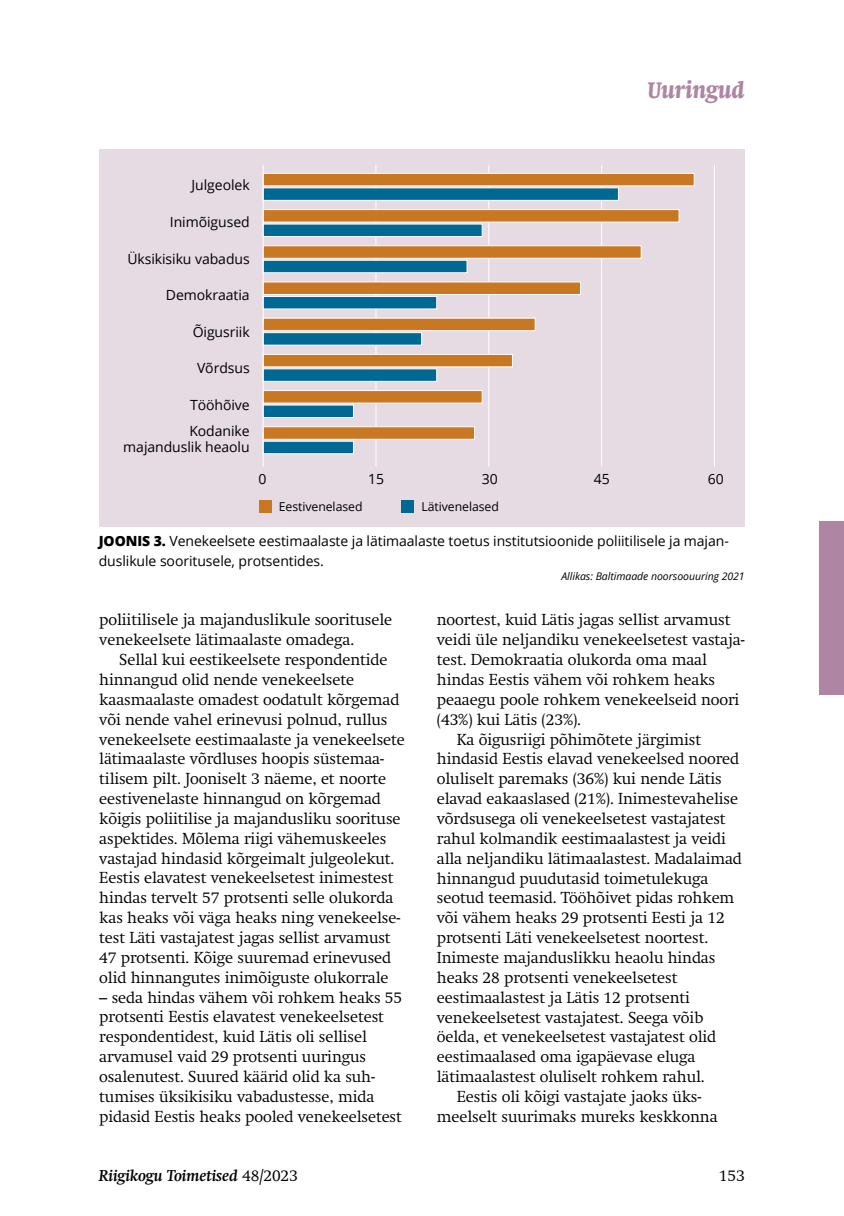
<style>
.page{position:relative;width:844px;height:1216px;background:#fff}
.page>*{position:absolute;margin:0;border:0;box-sizing:border-box;transform-origin:0 0}
.t1{font:italic 700 condensed 24.5px "Swift";letter-spacing:-.005em;color:#ae86a3}
.t2{font:300 15.75px/19.8px "Swift";letter-spacing:-.005em;color:#000}
.t3{font:italic 700 15.75px "Swift";letter-spacing:-.005em;color:#000}
.t4{font:14px/19.8px "Open Sans";letter-spacing:-.005em;color:#000}
.t5{font:12.25px "Open Sans";letter-spacing:-.005em;color:#000}
.t6{font:italic 10.5px "Open Sans";letter-spacing:-.005em;color:#000}
.s1{font-weight:800}
.s2{font-weight:300;font-style:normal}
</style>
<div class="page">
<div style="left:99px;top:149px;width:645px;height:377px;background:#e6dae3"></div>
<hr style="left:375px;top:165px;width:1px;height:301px;background:#fff">
<hr style="left:488px;top:165px;width:1px;height:301px;background:#fff">
<hr style="left:601px;top:165px;width:1px;height:301px;background:#fff">
<hr style="left:713px;top:165px;width:1px;height:301px;background:#fff">
<div style="left:262px;top:426px;width:213px;height:13px;background:#c87823;border:1px solid #fff"></div>
<div style="left:262px;top:390px;width:220px;height:13px;background:#c87823;border:1px solid #fff"></div>
<div style="left:262px;top:354px;width:250px;height:13px;background:#c87823;border:1px solid #fff"></div>
<div style="left:262px;top:318px;width:273px;height:13px;background:#c87823;border:1px solid #fff"></div>
<div style="left:262px;top:281px;width:319px;height:14px;background:#c87823;border:1px solid #fff"></div>
<div style="left:262px;top:245px;width:379px;height:14px;background:#c87823;border:1px solid #fff"></div>
<div style="left:262px;top:209px;width:417px;height:13px;background:#c87823;border:1px solid #fff"></div>
<div style="left:262px;top:173px;width:432px;height:13px;background:#c87823;border:1px solid #fff"></div>
<div style="left:262px;top:441px;width:92px;height:13px;background:#006892;border:1px solid #fff"></div>
<div style="left:262px;top:404px;width:92px;height:14px;background:#006892;border:1px solid #fff"></div>
<div style="left:262px;top:368px;width:175px;height:14px;background:#006892;border:1px solid #fff"></div>
<div style="left:262px;top:332px;width:160px;height:13px;background:#006892;border:1px solid #fff"></div>
<div style="left:262px;top:296px;width:175px;height:13px;background:#006892;border:1px solid #fff"></div>
<div style="left:262px;top:260px;width:205px;height:13px;background:#006892;border:1px solid #fff"></div>
<div style="left:262px;top:224px;width:220px;height:13px;background:#006892;border:1px solid #fff"></div>
<div style="left:262px;top:187px;width:356px;height:14px;background:#006892;border:1px solid #fff"></div>
<hr style="left:262px;top:165px;width:1px;height:301px;background:#fff">
<div style="left:258px;top:500px;width:13px;height:12px;background:#c87823"></div>
<div style="left:401px;top:500px;width:13px;height:12px;background:#006892"></div>
<div style="left:819px;top:521px;width:24px;height:173px;background:#ae86a3"></div>
<h1 class="t1" style="left:647px;top:76px;width:98px">Uuringud</h1>
<p class="t4" style="left:191px;top:175px;width:60px">Julgeolek</p>
<p class="t4" style="left:170px;top:212px;width:81px">Inimõigused</p>
<p class="t4" style="left:127px;top:248px;width:124px">Üksikisiku vabadus</p>
<p class="t4" style="left:166px;top:285px;width:85px">Demokraatia</p>
<p class="t4" style="left:193px;top:321px;width:58px">Õigusriik</p>
<p class="t4" style="left:197px;top:358px;width:54px">Võrdsus</p>
<p class="t4" style="left:189px;top:392px;width:62px;line-height:25.7px">Tööhõive<br>Kodanike</p>
<p class="t4" style="left:123px;top:436px;width:128px">majanduslik heaolu</p>
<p class="t4" style="left:258px;top:469px;width:10px">0</p>
<p class="t4" style="left:368px;top:469px;width:17px">15</p>
<p class="t4" style="left:482px;top:469px;width:17px">30</p>
<p class="t4" style="left:594px;top:469px;width:17px">45</p>
<p class="t4" style="left:707px;top:469px;width:17px">60</p>
<p class="t5" style="left:279px;top:498px;width:85px">Eestivenelased</p>
<p class="t5" style="left:421px;top:498px;width:79px">Lätivenelased</p>
<p class="t4" style="left:99px;top:530px;width:631px"><span class="s1">JOONIS 3.</span> Venekeelsete eestimaalaste ja lätimaalaste toetus institutsioonide poliitilisele ja majan&shy;duslikule sooritusele, protsentides.</p>
<p class="t6" style="left:561px;top:569px;width:185px">Allikas: Baltimaade noorsoouuring 2021</p>
<p class="t2" style="left:99px;top:610px;width:294px">poliitilisele ja majanduslikule sooritusele venekeelsete lätimaalaste omadega.</p>
<p class="t2" style="left:99px;top:650px;width:307px;text-indent:20px">Sellal kui eestikeelsete respondentide hinnangud olid nende venekeelsete kaasmaalaste omadest oodatult kõrgemad või nende vahel erinevusi polnud, rullus venekeelsete eestimaalaste ja venekeelsete lätimaalaste võrdluses hoopis süstemaa&shy;tilisem pilt. Jooniselt 3 näeme, et noorte eestivenelaste hinnangud on kõrgemad kõigis poliitilise ja majandusliku soorituse aspektides. Mõlema riigi vähemuskeeles vastajad hindasid kõrgeimalt julgeolekut.<br>Eestis elavatest venekeelsetest inimestest hindas tervelt 57 protsenti selle olukorda kas heaks või väga heaks ning venekeelse&shy;test Läti vastajatest jagas sellist arvamust 47 protsenti. Kõige suuremad erinevused olid hinnangutes inimõiguste olukorrale</p>
<p class="t2" style="left:99px;top:987px;width:304px">– seda hindas vähem või rohkem heaks 55 protsenti Eestis elavatest venekeelsetest respondentidest, kuid Lätis oli sellisel arvamusel vaid 29 protsenti uuringus osalenutest. Suured käärid olid ka suh&shy;tumises üksikisiku vabadustesse, mida pidasid Eestis heaks pooled venekeelsetest</p>
<p class="t2" style="left:437px;top:610px;width:295px">noortest, kuid Lätis jagas sellist arvamust</p>
<p class="t2" style="left:437px;top:630px;width:309px">veidi üle neljandiku venekeelsetest vastaja-</p>
<p class="t2" style="left:437px;top:650px;width:271px">test. Demokraatia olukorda oma maal</p>
<p class="t2" style="left:437px;top:669px;width:280px">hindas Eestis vähem või rohkem heaks</p>
<p class="t2" style="left:437px;top:689px;width:304px">peaaegu poole rohkem venekeelseid noori</p>
<p class="t2" style="left:437px;top:709px;width:146px">(43%) kui Lätis (23%).</p>
<p class="t2" style="left:456px;top:729px;width:246px">Ka õigusriigi põhimõtete järgimist</p>
<p class="t2" style="left:437px;top:749px;width:304px">hindasid Eestis elavad venekeelsed noored</p>
<p class="t2" style="left:437px;top:769px;width:286px">oluliselt paremaks (36%) kui nende Lätis</p>
<p class="t2" style="left:437px;top:788px;width:303px">elavad eakaaslased (21%). Inimestevahelise</p>
<p class="t2" style="left:437px;top:808px;width:290px">võrdsusega oli venekeelsetest vastajatest</p>
<p class="t2" style="left:437px;top:828px;width:290px">rahul kolmandik eestimaalastest ja veidi</p>
<p class="t2" style="left:437px;top:848px;width:306px">alla neljandiku lätimaalastest. Madalaimad</p>
<p class="t2" style="left:437px;top:868px;width:273px">hinnangud puudutasid toimetulekuga</p>
<p class="t2" style="left:437px;top:888px;width:299px">seotud teemasid. Tööhõivet pidas rohkem</p>
<p class="t2" style="left:437px;top:908px;width:289px">või vähem heaks 29 protsenti Eesti ja 12</p>
<p class="t2" style="left:437px;top:927px;width:273px">protsenti Läti venekeelsetest noortest.</p>
<p class="t2" style="left:437px;top:947px;width:280px">Inimeste majanduslikku heaolu hindas</p>
<p class="t2" style="left:437px;top:967px;width:242px">heaks 28 protsenti venekeelsetest</p>
<p class="t2" style="left:437px;top:987px;width:254px">eestimaalastest ja Lätis 12 protsenti</p>
<p class="t2" style="left:437px;top:1007px;width:268px">venekeelsetest vastajatest. Seega võib</p>
<p class="t2" style="left:437px;top:1027px;width:281px">öelda, et venekeelsetest vastajatest olid</p>
<p class="t2" style="left:437px;top:1046px;width:260px">eestimaalased oma igapäevase eluga</p>
<p class="t2" style="left:437px;top:1066px;width:269px">lätimaalastest oluliselt rohkem rahul.</p>
<p class="t2" style="left:456px;top:1086px;width:246px">Eestis oli kõigi vastajate jaoks üks-</p>
<p class="t2" style="left:437px;top:1106px;width:282px">meelselt suurimaks mureks keskkonna</p>
<p class="t3" style="left:99px;top:1166px;width:200px">Riigikogu Toimetised <span class="s2">48/2023</span></p>
<p class="t2" style="left:718px;top:1165px;width:27px">153</p>
</div>
